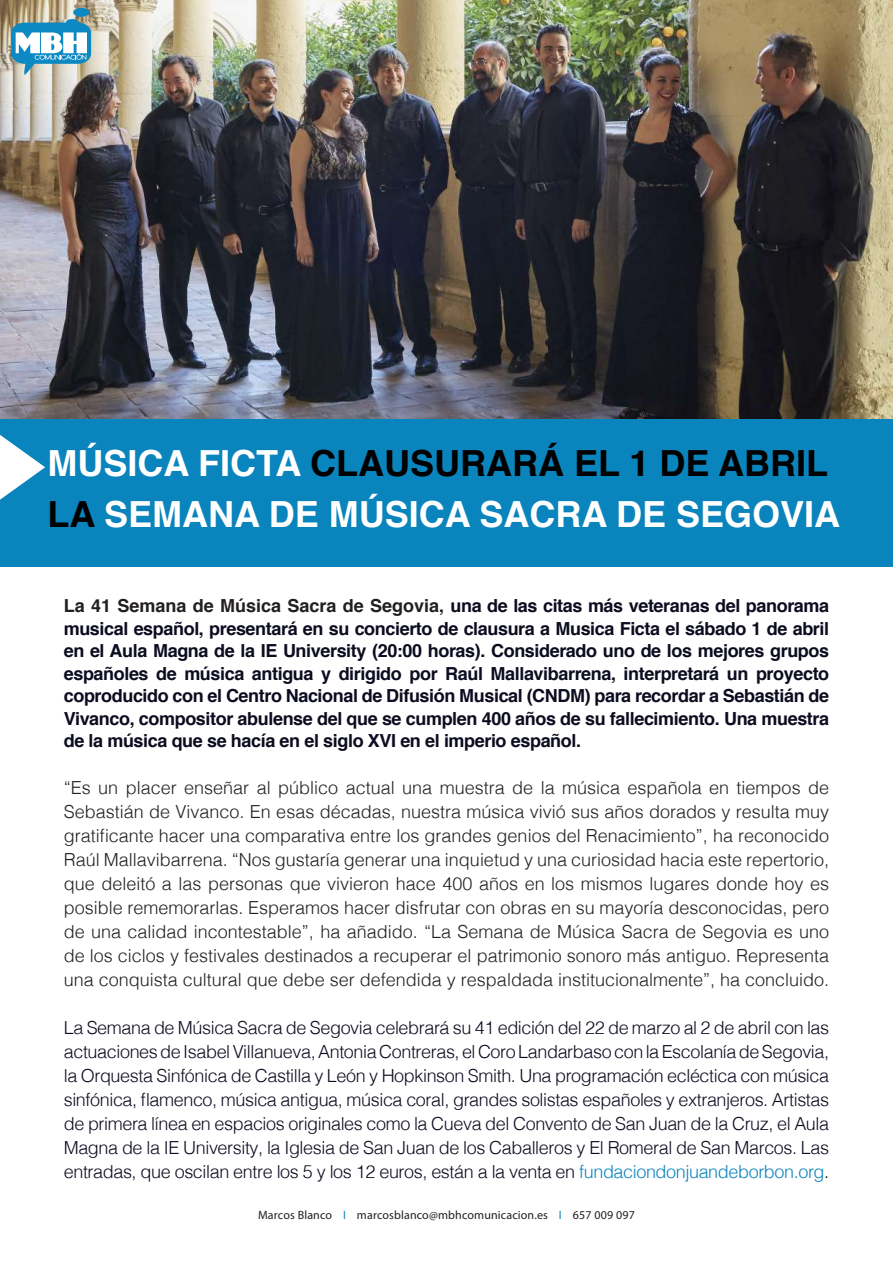
<style>
.page{position:relative;width:893px;height:1263px;background:#fff}
.page>*{position:absolute;margin:0;border:0;box-sizing:border-box;transform-origin:0 0}
.t1{font:700 36px/51px "Helvetica";color:#fff}
.t2{font:300 18px/24px "Helvetica";color:#231f20;text-align:justify}
.t3{font:300 18px/24px "Helvetica";letter-spacing:-.02em;color:#0c0c20;text-align:justify}
.t4{font:700 18px/22.5px "Helvetica";letter-spacing:-.02em;color:#0c0c20;text-align:justify}
.t5{font:12px "Myriad Pro";letter-spacing:.015em;color:#231f20}
.s1{color:#000}
.s2{color:#231f20}
.s3{color:#0a84bc}
</style>
<div class="page">
<img style="left:0;top:0;width:893px;height:419px">
<svg style="left:11px;top:19px;width:80px;height:56px"></svg>
<div style="left:73px;top:8px;width:17px;height:9px;background:#0c89c3;border-radius:50%"></div>
<div style="left:0;top:419px;width:893px;height:148px;background:#0a84bc"></div>
<svg style="left:0;top:435px;width:45px;height:65px"></svg>
<h1 class="t1" style="left:47px;top:438px;width:794px">MÚSICA FICTA <span class="s1">CLAUSURARÁ EL 1 DE ABRIL<br>LA</span> SEMANA DE MÚSICA SACRA DE SEGOVIA</h1>
<p class="t4" style="left:64px;top:595px;width:767px"><span class="s2">La 41 Semana de Música Sacra de Segovia,</span> una de las citas más veteranas del panorama musical español, presentará en su concierto de clausura a Musica Ficta el sábado 1 de abril en el Aula Magna de la IE University (20:00 horas). Considerado uno de los mejores grupos españoles de música antigua y dirigido por Raúl Mallavibarrena, interpretará un proyecto coproducido con el Centro Nacional de Difusión Musical (CNDM) para recordar a Sebastián de Vivanco, compositor abulense del que se cumplen 400 años de su fallecimiento. Una muestra de la música que se hacía en el siglo XVI en el imperio español.</p>
<p class="t2" style="left:64px;top:774px;width:767px">“Es un placer enseñar al público actual una muestra de la música española en tiempos de Sebastián de Vivanco. En esas décadas, nuestra música vivió sus años dorados y resulta muy gratificante hacer una comparativa entre los grandes genios del Renacimiento”, ha reconocido Raúl Mallavibarrena. “Nos gustaría generar una inquietud y una curiosidad hacia este repertorio, que deleitó a las personas que vivieron hace 400 años en los mismos lugares donde hoy es posible rememorarlas. Esperamos hacer disfrutar con obras en su mayoría desconocidas, pero de una calidad incontestable”, ha añadido. “La Semana de Música Sacra de Segovia es uno de los ciclos y festivales destinados a recuperar el patrimonio sonoro más antiguo. Representa una conquista cultural que debe ser defendida y respaldada institucionalmente”, ha concluido.</p>
<p class="t3" style="left:64px;top:1014px;width:767px">La Semana de Música Sacra de Segovia celebrará su 41 edición del 22 de marzo al 2 de abril con las actuaciones de Isabel Villanueva, Antonia Contreras, el Coro Landarbaso con la Escolanía de Segovia, la Orquesta Sinfónica de Castilla y León y Hopkinson Smith. Una programación ecléctica con música sinfónica, flamenco, música antigua, música coral, grandes solistas españoles y extranjeros. Artistas de primera línea en espacios originales como la Cueva del Convento de San Juan de la Cruz, el Aula Magna de la IE University, la Iglesia de San Juan de los Caballeros y El Romeral de San Marcos. Las entradas, que oscilan entre los 5 y los 12 euros, están a la venta en <span class="s3">fundaciondonjuandeborbon.org</span><span class="s1">.</span></p>
<p class="t5" style="left:258px;top:1207px;width:378px">Marcos Blanco <span class="s3">I</span> marcosblanco@mbhcomunicacion.es <span class="s3">I</span> 657 009 097</p>
</div>
